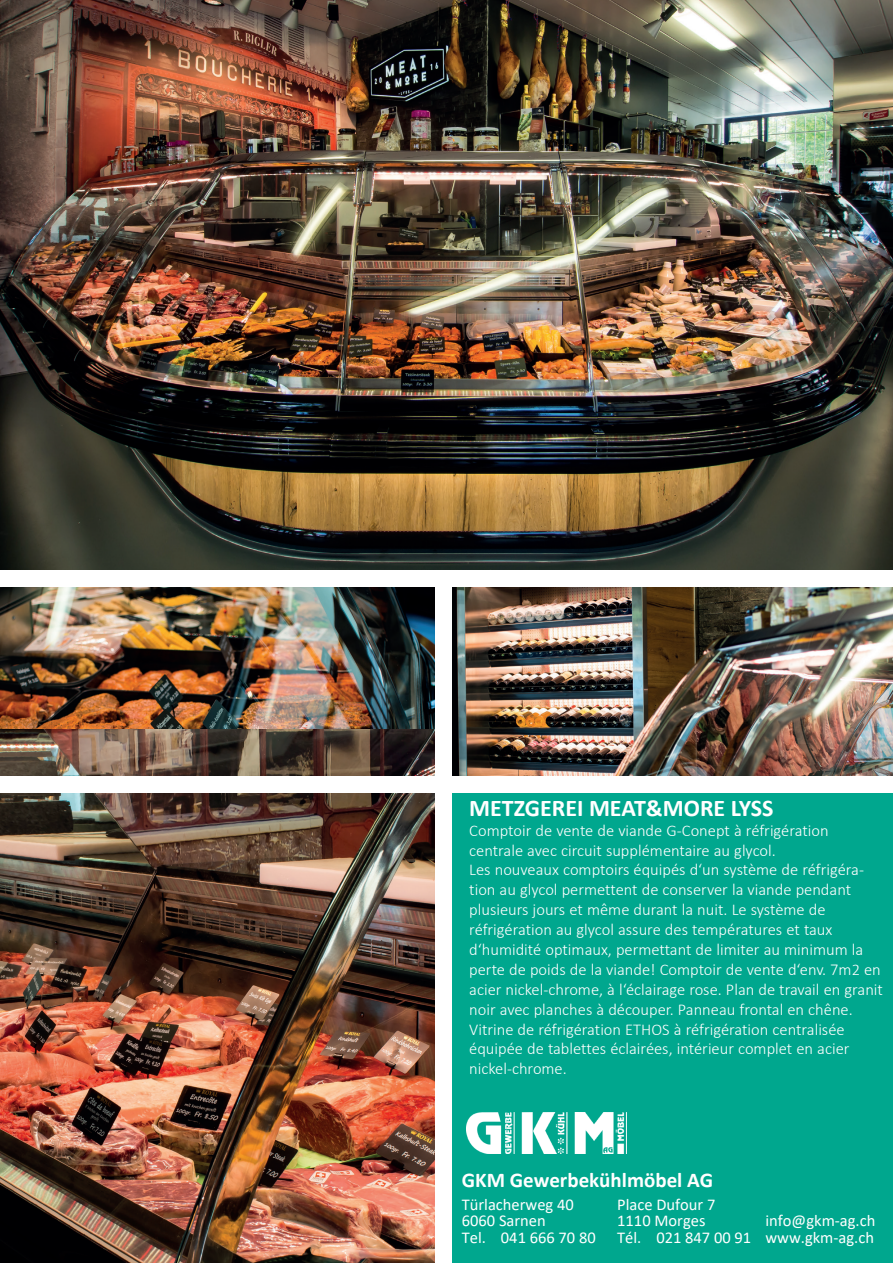
<style>
.page{position:relative;width:893px;height:1263px;background:#fff}
.page>*{position:absolute;margin:0;border:0;box-sizing:border-box;transform-origin:0 0}
.t1{font:700 24px "Calibri";color:#fff}
.t2{font:700 21px "Calibri";color:#fff}
.t3{font:300 16.5px/20px "Calibri";color:#fff}
.t4{font:16.5px/16.5px "Calibri";color:#fff}
</style>
<div class="page">
<img style="left:0;top:0;width:893px;height:570px">
<div style="left:0;top:573px;width:893px;height:690px;background:#00a78e"></div>
<img style="left:452px;top:587px;width:441px;height:189px">
<img style="left:0;top:587px;width:436px;height:142px">
<div style="left:0;top:570px;width:893px;height:17px;background:#fff"></div>
<img style="left:0;top:729px;width:436px;height:534px">
<img style="left:466px;top:1112px;width:160px;height:42px">
<div style="left:436px;top:570px;width:16px;height:693px;background:#fff"></div>
<div style="left:0;top:776px;width:893px;height:16px;background:#fff"></div>
<h1 class="t1" style="left:469px;top:791px;width:306px">METZGEREI MEAT&amp;MORE LYSS</h1>
<p class="t3" style="left:469px;top:820px;width:415px">Comptoir de vente de viande G-Conept à réfrigération centrale avec circuit supplémentaire au glycol.<br>Les nouveaux comptoirs équipés d‘un système de réfrigéra&shy;tion au glycol permettent de conserver la viande pendant plusieurs jours et même durant la nuit. Le système de réfrigération au glycol assure des températures et taux d‘humidité optimaux, permettant de limiter au minimum la perte de poids de la viande! Comptoir de vente d‘env. 7m2 en acier nickel-chrome, à l‘éclairage rose. Plan de travail en granit noir avec planches à découper. Panneau frontal en chêne.<br>Vitrine de réfrigération ETHOS à réfrigération centralisée équipée de tablettes éclairées, intérieur complet en acier nickel-chrome.</p>
<p class="t2" style="left:462px;top:1165px;width:253px">GKM Gewerbekühlmöbel AG</p>
<p class="t4" style="left:462px;top:1195px;width:135px">Türlacherweg 40<br>6060 Sarnen<br>Tel. 041 666 70 80</p>
<p class="t4" style="left:617px;top:1195px;width:135px">Place Dufour 7<br>1110 Morges<br>Tél. 021 847 00 91</p>
<p class="t4" style="left:765px;top:1212px;width:111px">info@gkm-ag.ch www.gkm-ag.ch</p>
</div>
